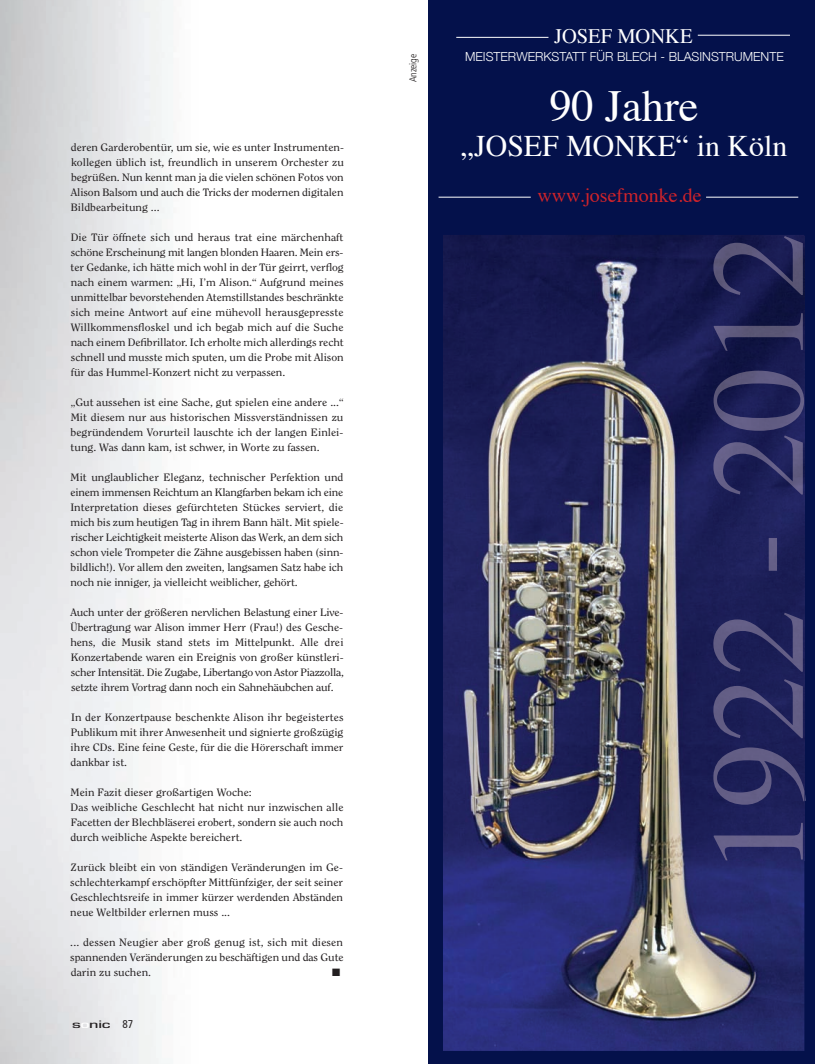
<style>
.page{position:relative;width:815px;height:1064px;background:#fff}
.page>*{position:absolute;margin:0;border:0;box-sizing:border-box;transform-origin:0 0}
.t1{font:44.38px "Times";color:#fff}
.t2{font:29.88px "Times";color:#fff}
.t3{font:20.5px "Times";color:#fff}
.t4{font:20px "Times";color:#d1232a}
.t5{font:300 12.5px "Helvetica Neue";color:#fff}
.t6{font:500 11.25px "Eurostile T";letter-spacing:-.02em;color:#231f20;scale:1.6 1}
.t7{font:10.62px/15px "Clearface Std";color:#231f20;text-align:justify;scale:1.1 1}
.t8{font:10.62px "Zapf Dingbats";color:#231f20}
.t9{font:300 condensed 10px "Frutiger LT Std";letter-spacing:-.015em;color:#231f20}
.s1{color:#fff}
.s2{font-family:"Frutiger LT Std";font-weight:400;font-stretch:condensed}
</style>
<div class="page">
<div style="left:428px;top:0;width:387px;height:1064px;background:#04114b"></div>
<hr style="left:456px;top:37px;width:92px;height:1px;background:#fff">
<hr style="left:698px;top:35px;width:92px;height:1px;background:#fff">
<img style="left:443px;top:235px;width:361px;height:816px">
<img style="left:713px;top:805px;width:91px;height:55px">
<img style="left:713px;top:236px;width:91px;height:569px">
<hr style="left:706px;top:197px;width:92px;height:1px;background:#fff">
<hr style="left:439px;top:197px;width:92px;height:1px;background:#fff">
<p class="t7" style="left:71px;top:140px;width:250px">deren Garderobentür, um sie, wie es unter Instrumenten&shy;kollegen üblich ist, freundlich in unserem Orchester zu begrüßen. Nun kennt man ja die vielen schönen Fotos von Alison Balsom und auch die Tricks der modernen digitalen Bildbearbeitung ...</p>
<p class="t7" style="left:71px;top:230px;width:250px">Die Tür öffnete sich und heraus trat eine märchenhaft schöne Erscheinung mit langen blonden Haaren. Mein ers&shy;ter Gedanke, ich hätte mich wohl in der Tür geirrt, verflog nach einem warmen: „Hi, I’m Alison.“ Aufgrund meines unmittelbar bevorstehenden Atemstillstandes beschränkte sich meine Antwort auf eine mühevoll herausgepresste Willkommensfloskel und ich begab mich auf die Suche nach einem Defibrillator. Ich erholte mich allerdings recht schnell und musste mich sputen, um die Probe mit Alison für das Hummel-Konzert nicht zu verpassen.</p>
<p class="t7" style="left:71px;top:395px;width:250px">„Gut aussehen ist eine Sache, gut spielen eine andere ...“ Mit diesem nur aus historischen Missverständnissen zu begründendem Vorurteil lauschte ich der langen Einlei&shy;tung. Was dann kam, ist schwer, in Worte zu fassen.</p>
<p class="t7" style="left:70px;top:470px;width:250px">Mit unglaublicher Eleganz, technischer Perfektion und einem immensen Reichtum an Klangfarben bekam ich eine Interpretation dieses gefürchteten Stückes serviert, die mich bis zum heutigen Tag in ihrem Bann hält. Mit spiele&shy;rischer Leichtigkeit meisterte Alison das Werk, an dem sich schon viele Trompeter die Zähne ausgebissen haben (sinn&shy;bildlich!). Vor allem den zweiten, langsamen Satz habe ich noch nie inniger, ja vielleicht weiblicher, gehört.</p>
<p class="t7" style="left:70px;top:605px;width:250px">Auch unter der größeren nervlichen Belastung einer Live-Übertragung war Alison immer Herr (Frau!) des Gesche&shy;hens, die Musik stand stets im Mittelpunkt. Alle drei Konzertabende waren ein Ereignis von großer künstleri&shy;scher Intensität. Die Zugabe, Libertango von Astor Piazzolla, setzte ihrem Vortrag dann noch ein Sahnehäubchen auf.</p>
<p class="t7" style="left:71px;top:710px;width:250px">In der Konzertpause beschenkte Alison ihr begeistertes Publikum mit ihrer Anwesenheit und signierte großzügig ihre CDs. Eine feine Geste, für die die Hörerschaft immer dankbar ist.</p>
<p class="t7" style="left:70px;top:785px;width:250px;text-align:left">Mein Fazit dieser großartigen Woche:<br>Das weibliche Geschlecht hat nicht nur inzwischen alle Facetten der Blechbläserei erobert, sondern sie auch noch durch weibliche Aspekte bereichert.</p>
<p class="t7" style="left:70px;top:860px;width:250px">Zurück bleibt ein von ständigen Veränderungen im Ge&shy;schlechterkampf erschöpfter Mittfünfziger, der seit seiner Geschlechtsreife in immer kürzer werdenden Abständen neue Weltbilder erlernen muss ...</p>
<p class="t7" style="left:70px;top:935px;width:250px">... dessen Neugier aber groß genug ist, sich mit diesen spannenden Veränderungen zu beschäftigen und das Gute darin zu suchen.</p>
<p class="t8" style="left:332px;top:966px;width:10px">■</p>
<p class="t6" style="left:72px;top:1017px;width:40px">s<span class="s1">o</span>nic <span class="s2">87</span></p>
<h3 class="t3" style="left:554px;top:28px;width:140px">JOSEF MONKE</h3>
<p class="t9" style="left:409px;top:82px;width:30px;rotate:-90deg">Anzeige</p>
<p class="t5" style="left:465px;top:49px;width:320px">MEISTERWERKSTATT FÜR BLECH - BLASINSTRUMENTE</p>
<h1 class="t1" style="left:549px;top:87px;width:151px">90 Jahre</h1>
<h2 class="t2" style="left:461px;top:134px;width:328px">„JOSEF MONKE“ in Köln</h2>
<h3 class="t4" style="left:537px;top:187px;width:166px">www.josefmonke.de</h3>
</div>
